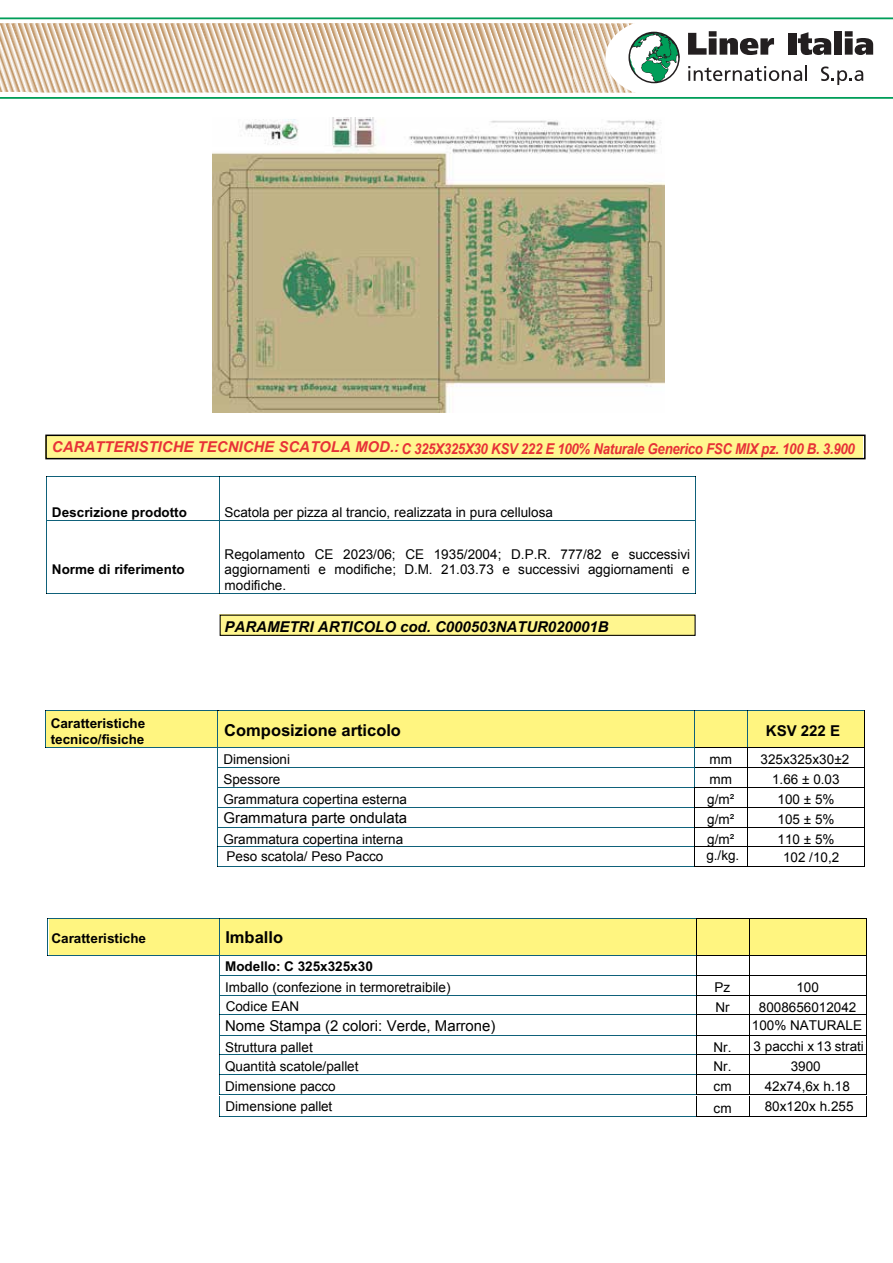
<style>
.page{position:relative;width:893px;height:1263px;background:#fff}
.page>*{position:absolute;margin:0;border:0;box-sizing:border-box;transform-origin:0 0}
.t1{font:700 16.5px "Arial";color:#000}
.t2{font:italic 700 15px "Arial";letter-spacing:-.02em;color:#e73137}
.t3{font:15px "Arial";color:#000}
.t4{font:italic 700 15px "Arial";color:#000}
.t5{font:700 15px "Arial";color:#000}
.t6{font:13.5px/15.5px "Arial";color:#000;text-align:justify}
.t7{font:700 13.5px/15.6px "Arial";color:#000}
</style>
<div class="page">
<div style="left:219px;top:614px;width:476px;height:22px;background:#fff68f"></div>
<div style="left:46px;top:437px;width:817px;height:21px;background:#fff68f"></div>
<div style="left:49px;top:919px;width:817px;height:36px;background:#fff580"></div>
<hr style="left:0;top:97px;width:893px;height:2px;background:#009e59">
<hr style="left:0;top:17px;width:893px;height:2px;background:#009e59">
<svg style="left:0;top:19px;width:893px;height:74px"></svg>
<hr style="left:48px;top:476px;width:171px;height:1px;background:#0f617a">
<hr style="left:220px;top:476px;width:475px;height:1px;background:#0f617a">
<hr style="left:46px;top:477px;width:1px;height:43px;background:#0f617a">
<hr style="left:219px;top:477px;width:1px;height:43px;background:#0f617a">
<hr style="left:695px;top:477px;width:1px;height:43px;background:#0f617a">
<hr style="left:47px;top:520px;width:172px;height:1px;background:#0f617a">
<hr style="left:220px;top:520px;width:475px;height:1px;background:#0f617a">
<hr style="left:46px;top:521px;width:1px;height:72px;background:#0f617a">
<hr style="left:219px;top:521px;width:1px;height:72px;background:#0f617a">
<hr style="left:695px;top:521px;width:1px;height:72px;background:#0f617a">
<hr style="left:48px;top:593px;width:171px;height:1px;background:#0f617a">
<hr style="left:220px;top:593px;width:475px;height:1px;background:#0f617a">
<div style="left:220px;top:615px;width:476px;height:21px;border:1px solid #000"></div>
<hr style="left:48px;top:918px;width:171px;height:1px;background:#0f617a">
<hr style="left:221px;top:918px;width:475px;height:1px;background:#0f617a">
<hr style="left:697px;top:918px;width:52px;height:1px;background:#000">
<hr style="left:750px;top:918px;width:116px;height:1px;background:#000">
<hr style="left:47px;top:919px;width:1px;height:36px;background:#0f617a">
<hr style="left:219px;top:919px;width:1px;height:36px;background:#0f617a">
<hr style="left:696px;top:919px;width:1px;height:36px;background:#000">
<hr style="left:749px;top:919px;width:1px;height:36px;background:#000">
<hr style="left:866px;top:919px;width:1px;height:36px;background:#000">
<hr style="left:48px;top:955px;width:171px;height:1px;background:#0f617a">
<hr style="left:220px;top:955px;width:476px;height:1px;background:#0f617a">
<hr style="left:697px;top:955px;width:52px;height:1px;background:#000">
<hr style="left:749px;top:955px;width:117px;height:1px;background:#000">
<hr style="left:220px;top:975px;width:476px;height:1px;background:#0f617a">
<hr style="left:697px;top:975px;width:52px;height:1px;background:#000">
<hr style="left:749px;top:975px;width:117px;height:1px;background:#000">
<hr style="left:220px;top:995px;width:476px;height:1px;background:#0f617a">
<hr style="left:697px;top:995px;width:52px;height:1px;background:#000">
<hr style="left:749px;top:995px;width:117px;height:1px;background:#000">
<hr style="left:220px;top:1015px;width:476px;height:1px;background:#0f617a">
<hr style="left:697px;top:1015px;width:52px;height:1px;background:#000">
<hr style="left:749px;top:1015px;width:117px;height:1px;background:#000">
<hr style="left:220px;top:1035px;width:476px;height:1px;background:#0f617a">
<hr style="left:697px;top:1035px;width:52px;height:1px;background:#000">
<hr style="left:749px;top:1035px;width:117px;height:1px;background:#000">
<hr style="left:220px;top:1054px;width:476px;height:1px;background:#0f617a">
<hr style="left:697px;top:1054px;width:52px;height:1px;background:#000">
<hr style="left:749px;top:1054px;width:117px;height:1px;background:#000">
<hr style="left:220px;top:1074px;width:476px;height:1px;background:#0f617a">
<hr style="left:697px;top:1074px;width:52px;height:1px;background:#000">
<hr style="left:749px;top:1074px;width:117px;height:1px;background:#000">
<hr style="left:221px;top:1094px;width:475px;height:1px;background:#0f617a">
<hr style="left:697px;top:1094px;width:52px;height:1px;background:#000">
<hr style="left:750px;top:1094px;width:116px;height:1px;background:#000">
<svg style="left:219px;top:955px;width:2px;height:162px"></svg>
<hr style="left:221px;top:1116px;width:475px;height:1px;background:#0f617a">
<svg style="left:696px;top:955px;width:2px;height:162px"></svg>
<hr style="left:697px;top:1116px;width:52px;height:1px;background:#000">
<svg style="left:749px;top:956px;width:1px;height:161px"></svg>
<hr style="left:750px;top:1116px;width:116px;height:1px;background:#000">
<svg style="left:866px;top:955px;width:1px;height:162px"></svg>
<div style="left:45px;top:435px;width:821px;height:24px;border:2px solid #000"></div>
<div style="left:45px;top:710px;width:820px;height:37px;background:#fff580"></div>
<hr style="left:47px;top:710px;width:171px;height:1px;background:#0f617a">
<hr style="left:219px;top:710px;width:475px;height:1px;background:#0f617a">
<hr style="left:696px;top:710px;width:51px;height:1px;background:#0f617a">
<hr style="left:748px;top:710px;width:116px;height:1px;background:#0f617a">
<hr style="left:45px;top:711px;width:1px;height:36px;background:#0f617a">
<hr style="left:218px;top:711px;width:1px;height:36px;background:#0f617a">
<hr style="left:694px;top:711px;width:1px;height:36px;background:#0f617a">
<hr style="left:747px;top:711px;width:1px;height:36px;background:#0f617a">
<hr style="left:864px;top:711px;width:1px;height:36px;background:#000">
<hr style="left:47px;top:747px;width:171px;height:1px;background:#0f617a">
<hr style="left:218px;top:747px;width:476px;height:1px;background:#0f617a">
<hr style="left:695px;top:747px;width:52px;height:1px;background:#000">
<hr style="left:748px;top:747px;width:116px;height:1px;background:#000">
<hr style="left:218px;top:767px;width:476px;height:1px;background:#0f617a">
<hr style="left:695px;top:767px;width:52px;height:1px;background:#000">
<hr style="left:748px;top:767px;width:116px;height:1px;background:#000">
<hr style="left:218px;top:787px;width:476px;height:1px;background:#0f617a">
<hr style="left:695px;top:787px;width:52px;height:1px;background:#000">
<hr style="left:748px;top:787px;width:116px;height:1px;background:#000">
<hr style="left:218px;top:807px;width:476px;height:1px;background:#0f617a">
<hr style="left:695px;top:807px;width:52px;height:1px;background:#000">
<hr style="left:748px;top:807px;width:116px;height:1px;background:#000">
<hr style="left:218px;top:827px;width:476px;height:1px;background:#0f617a">
<hr style="left:695px;top:827px;width:52px;height:1px;background:#000">
<hr style="left:748px;top:827px;width:116px;height:1px;background:#000">
<hr style="left:218px;top:846px;width:476px;height:1px;background:#0f617a">
<hr style="left:695px;top:846px;width:52px;height:1px;background:#000">
<hr style="left:748px;top:846px;width:116px;height:1px;background:#000">
<hr style="left:218px;top:866px;width:476px;height:1px;background:#0f617a">
<svg style="left:694px;top:747px;width:1px;height:120px"></svg>
<hr style="left:695px;top:866px;width:52px;height:1px;background:#000">
<svg style="left:747px;top:747px;width:1px;height:120px"></svg>
<hr style="left:748px;top:866px;width:116px;height:1px;background:#000">
<svg style="left:864px;top:747px;width:1px;height:120px"></svg>
<img style="left:213px;top:117px;width:451px;height:295px">
<p class="t2" style="left:52px;top:438px;width:804px">CARATTERISTICHE TECNICHE SCATOLA MOD.: C 325X325X30 KSV 222 E 100% Naturale Generico FSC MIX pz. 100 B. 3.900</p>
<p class="t7" style="left:52px;top:504px;width:137px">Descrizione prodotto</p>
<p class="t6" style="left:225px;top:504px;width:330px">Scatola per pizza al trancio, realizzata in pura cellulosa</p>
<p class="t7" style="left:52px;top:561px;width:134px">Norme di riferimento</p>
<p class="t7" style="left:51px;top:716px;width:96px">Caratteristiche tecnico/fisiche</p>
<p class="t6" style="left:225px;top:546px;width:467px">Regolamento CE 2023/06; CE 1935/2004; D.P.R. 777/82 e successivi aggiornamenti e modifiche; D.M. 21.03.73 e successivi aggiornamenti e modifiche.</p>
<p class="t4" style="left:225px;top:617px;width:385px">PARAMETRI ARTICOLO cod. C000503NATUR020001B</p>
<p class="t1" style="left:224px;top:721px;width:178px">Composizione articolo</p>
<p class="t5" style="left:766px;top:722px;width:76px">KSV 222 E</p>
<p class="t6" style="left:223px;top:752px;width:68px">Dimensioni</p>
<p class="t6" style="left:710px;top:752px;width:24px">mm</p>
<p class="t6" style="left:761px;top:752px;width:90px">325x325x30±2</p>
<p class="t6" style="left:223px;top:772px;width:59px">Spessore</p>
<p class="t6" style="left:710px;top:772px;width:24px">mm</p>
<p class="t6" style="left:772px;top:772px;width:69px">1.66 ± 0.03</p>
<p class="t6" style="left:223px;top:791px;width:185px">Grammatura copertina esterna</p>
<p class="t6" style="left:707px;top:791px;width:29px">g/m²</p>
<p class="t6" style="left:777px;top:791px;width:58px">100 ± 5%</p>
<p class="t3" style="left:223px;top:808px;width:185px">Grammatura parte ondulata</p>
<p class="t6" style="left:707px;top:811px;width:29px">g/m²</p>
<p class="t6" style="left:777px;top:811px;width:58px">105 ± 5%</p>
<p class="t6" style="left:223px;top:831px;width:181px">Grammatura copertina interna</p>
<p class="t6" style="left:707px;top:831px;width:29px">g/m²</p>
<p class="t6" style="left:777px;top:831px;width:58px">11 0 ± 5%</p>
<p class="t6" style="left:227px;top:849px;width:158px">Peso scatola/ Peso Pacco</p>
<p class="t6" style="left:706px;top:848px;width:35px">g./kg.</p>
<p class="t6" style="left:783px;top:849px;width:58px">102 /10,2</p>
<p class="t7" style="left:51px;top:930px;width:96px">Caratteristiche</p>
<p class="t1" style="left:225px;top:927px;width:59px">Imballo</p>
<p class="t7" style="left:225px;top:959px;width:149px">Modello: C 325x325x30</p>
<p class="t6" style="left:225px;top:980px;width:227px">Imballo (confezione in termoretraibile)</p>
<p class="t6" style="left:715px;top:980px;width:17px">Pz</p>
<p class="t6" style="left:796px;top:980px;width:24px">100</p>
<p class="t6" style="left:716px;top:999px;width:16px">Nr</p>
<p class="t6" style="left:759px;top:999px;width:99px">8008656012042</p>
<p class="t3" style="left:225px;top:1016px;width:272px">Nome Stampa (2 colori: Verde, Marrone)</p>
<p class="t6" style="left:752px;top:1017px;width:112px">100% NATURALE</p>
<p class="t6" style="left:225px;top:1039px;width:89px">Struttura pallet</p>
<p class="t6" style="left:714px;top:1039px;width:152px">Nr. 3 pacchi x 13 strati</p>
<p class="t6" style="left:225px;top:1059px;width:135px">Quantità scatole/pallet</p>
<p class="t6" style="left:714px;top:1059px;width:19px">Nr.</p>
<p class="t6" style="left:791px;top:1059px;width:32px">3900</p>
<p class="t6" style="left:225px;top:1079px;width:112px">Dimensione pacco</p>
<p class="t6" style="left:714px;top:1079px;width:20px">cm</p>
<p class="t6" style="left:765px;top:1078px;width:87px">42x74,6x h.18</p>
<p class="t6" style="left:714px;top:1100px;width:20px">cm</p>
<p class="t6" style="left:765px;top:1099px;width:90px">80x120x h.255</p>
<p class="t6" style="left:226px;top:999px;width:75px">Codice EAN</p>
<p class="t6" style="left:226px;top:1099px;width:108px">Dimensione pallet</p>
</div>
